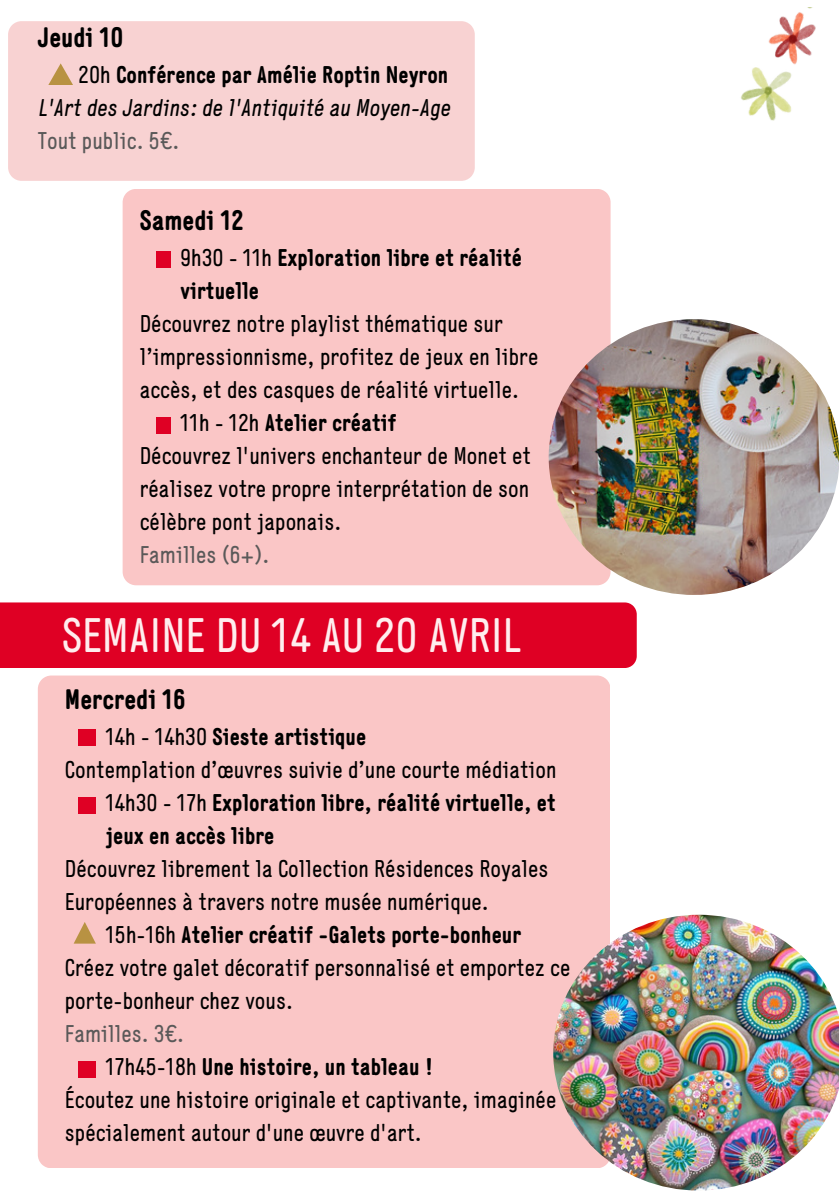
<style>
.page{position:relative;width:839px;height:1191px;background:#fff}
.page>*{position:absolute;margin:0;border:0;box-sizing:border-box;transform-origin:0 0}
.t1{font:48px "Generika";color:#ffedee}
.t2{font:700 28px "Generika";color:#000}
.t3{font:24px/33px "Generika";color:#000}
.t4{font:700 24px/33px "Generika";color:#000}
.t5{font:italic 24px "Generika";color:#000}
.t6{font:24px "Generika";color:#5a5959}
.s1{font-weight:400}
</style>
<div class="page">
<div style="left:8px;top:21px;width:467px;height:160px;background:#f8d2d2"></div>
<svg style="left:48px;top:63px;width:25px;height:22px"></svg>
<div style="left:0;top:602px;width:636px;height:66px;background:#df0024"></div>
<div style="left:38px;top:676px;width:571px;height:492px;background:#fac6c6"></div>
<div style="left:79px;top:729px;width:17px;height:17px;background:#df0024"></div>
<div style="left:79px;top:798px;width:17px;height:16px;background:#df0024"></div>
<svg style="left:74px;top:922px;width:22px;height:22px"></svg>
<div style="left:123px;top:189px;width:487px;height:396px;background:#fac6c6"></div>
<div style="left:156px;top:252px;width:14px;height:16px;background:#df0024"></div>
<div style="left:156px;top:417px;width:14px;height:16px;background:#df0024"></div>
<img style="left:548px;top:319px;width:290px;height:276px;border-radius:50%">
<img style="left:553px;top:915px;width:285px;height:276px">
<div style="left:79px;top:1061px;width:17px;height:16px;background:#df0024"></div>
<img style="left:768px;top:7px;width:48px;height:58px">
<img style="left:741px;top:67px;width:51px;height:54px">
<p class="t2" style="left:38px;top:25px;width:87px">Jeudi 10</p>
<p class="t4" style="left:79px;top:60px;width:371px"><span class="s1">20h</span> Conférence par Amélie Roptin Neyron</p>
<p class="t5" style="left:38px;top:98px;width:414px">L'Art des Jardins: de l'Antiquité au Moyen-Age</p>
<p class="t6" style="left:38px;top:131px;width:143px">Tout public. 5€.</p>
<h2 class="t2" style="left:140px;top:208px;width:105px">Samedi 12</h2>
<p class="t4" style="left:180px;top:243px;width:343px"><span class="s1">9h30 - 11h</span> Exploration libre et réalité virtuelle</p>
<p class="t3" style="left:140px;top:309px;width:400px">Découvrez notre playlist thématique sur l’impressionnisme, profitez de jeux en libre accès, et des casques de réalité virtuelle.</p>
<p class="t4" style="left:180px;top:408px;width:217px"><span class="s1">11h - 12h</span> Atelier créatif</p>
<p class="t3" style="left:140px;top:441px;width:393px;text-align:justify">Découvrez l'univers enchanteur de Monet et réalisez votre propre interprétation de son célèbre pont japonais.</p>
<p class="t6" style="left:140px;top:545px;width:131px">Familles (6+).</p>
<p class="t1" style="left:62px;top:615px;width:460px">SEMAINE DU 14 AU 20 AVRIL</p>
<p class="t2" style="left:65px;top:687px;width:122px">Mercredi 16</p>
<p class="t4" style="left:106px;top:722px;width:262px"><span class="s1">14h - 14h30</span> Sieste artistique</p>
<h2 class="t3" style="left:65px;top:755px;width:493px">Contemplation d’œuvres suivie d’une courte médiation</h2>
<p class="t4" style="left:106px;top:788px;width:451px"><span class="s1">14h30 - 17h</span> Exploration libre, réalité virtuelle, et jeux en accès libre</p>
<p class="t3" style="left:65px;top:854px;width:485px">Découvrez librement la Collection Résidences Royales<br>Européennes à travers notre musée numérique.</p>
<p class="t4" style="left:106px;top:920px;width:417px"><span class="s1">15h-16h</span> Atelier créatif -Galets porte-bonheur</p>
<p class="t3" style="left:65px;top:953px;width:507px">Créez votre galet décoratif personnalisé et emportez ce porte-bonheur chez vous.</p>
<p class="t6" style="left:65px;top:1023px;width:121px">Familles. 3€.</p>
<p class="t4" style="left:106px;top:1052px;width:329px"><span class="s1">17h45-18h</span> Une histoire, un tableau !</p>
<h1 class="t3" style="left:65px;top:1085px;width:493px">Écoutez une histoire originale et captivante, imaginée spécialement autour d'une œuvre d'art.</h1>
</div>
